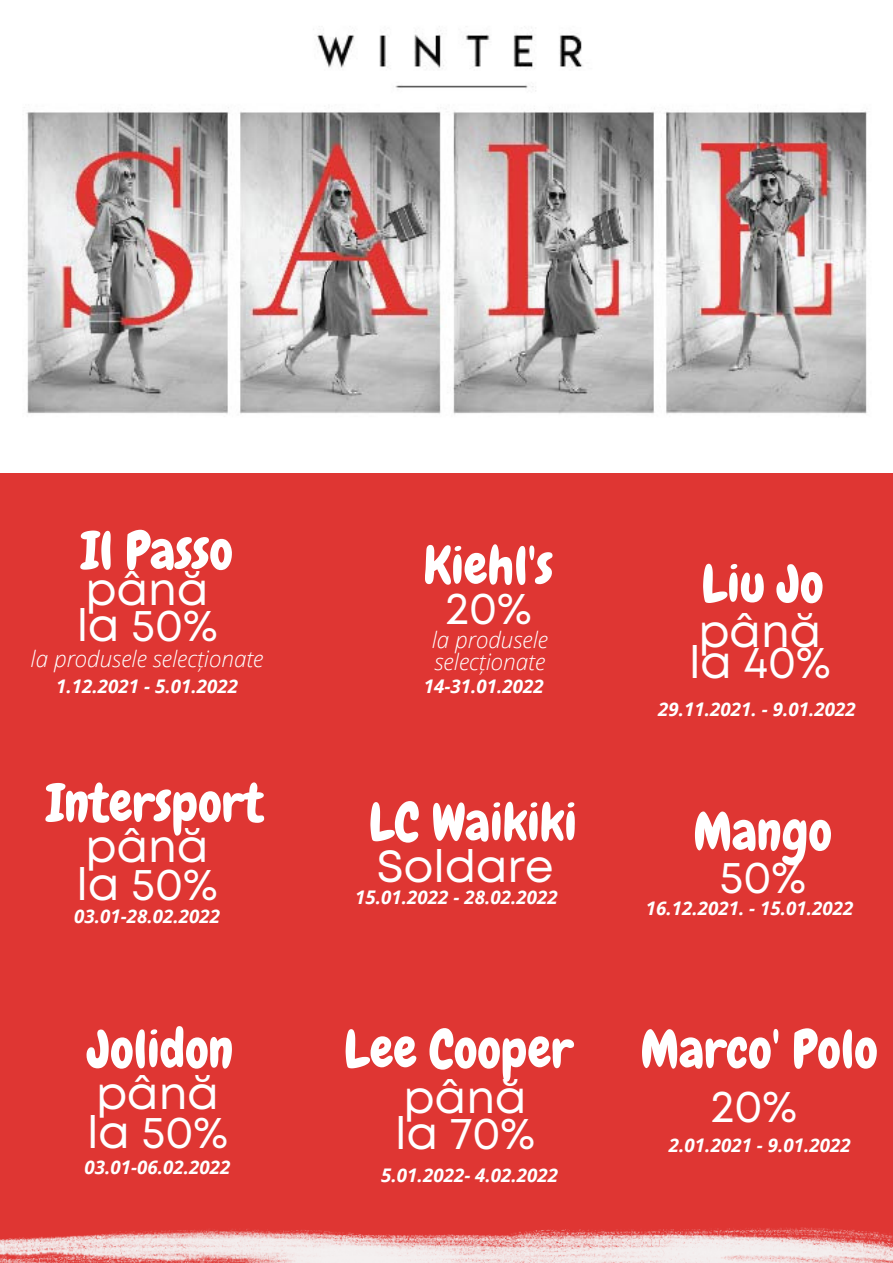
<style>
.page{position:relative;width:893px;height:1263px;background:#df3633}
.page>*{position:absolute;margin:0;border:0;box-sizing:border-box;transform-origin:0 0}
.t1{font:52.5px "Chewy";color:#fff}
.t2{font:45px/36px "Mont";color:#fff}
.t3{font:italic 300 22.5px/22px "Open Sans";color:#fff}
.t4{font:italic 700 18.75px "Open Sans";color:#fff}
</style>
<div class="page">
<img style="left:0;top:0;width:893px;height:473px">
<img style="left:0;top:1227px;width:893px;height:36px">
<p class="t1" style="left:81px;top:517px;width:153px">Il Passo</p>
<p class="t2" style="left:77px;top:575px;width:142px">până la 50%</p>
<p class="t3" style="left:31px;top:647px;width:234px">la produsele selecționate</p>
<p class="t4" style="left:56px;top:673px;width:183px">1.12.2021 - 5.01.2022</p>
<p class="t1" style="left:46px;top:769px;width:219px">Intersport</p>
<p class="t2" style="left:77px;top:830px;width:142px;line-height:38.2px">până la 50%</p>
<p class="t4" style="left:74px;top:903px;width:148px">03.01-28.02.2022</p>
<p class="t1" style="left:88px;top:1016px;width:147px">Jolidon</p>
<p class="t2" style="left:87px;top:1078px;width:142px;line-height:38.2px">până la 50%</p>
<p class="t4" style="left:84px;top:1154px;width:148px">03.01-06.02.2022</p>
<p class="t1" style="left:424px;top:532px;width:131px">Kiehl's</p>
<p class="t2" style="left:445px;top:593px;width:88px">20%</p>
<p class="t3" style="left:432px;top:629px;width:118px">la produsele selecționate</p>
<p class="t4" style="left:424px;top:673px;width:122px">14-31.01.2022</p>
<p class="t1" style="left:369px;top:789px;width:209px">LC Waikiki</p>
<p class="t2" style="left:377px;top:851px;width:178px">Soldare</p>
<p class="t4" style="left:355px;top:884px;width:204px">15.01.2022 - 28.02.2022</p>
<p class="t1" style="left:344px;top:1016px;width:231px">Lee Cooper</p>
<p class="t2" style="left:395px;top:1082px;width:141px">până la 70%</p>
<p class="t4" style="left:381px;top:1161px;width:178px">5.01.2022- 4.02.2022</p>
<p class="t1" style="left:701px;top:550px;width:124px">Liu Jo</p>
<p class="t2" style="left:698px;top:617px;width:125px">până</p>
<p class="t2" style="left:689px;top:648px;width:143px">la 40%</p>
<p class="t4" style="left:658px;top:695px;width:199px">29.11.2021. - 9.01.2022</p>
<p class="t1" style="left:693px;top:798px;width:140px">Mango</p>
<p class="t2" style="left:720px;top:862px;width:88px">50%</p>
<p class="t4" style="left:645px;top:895px;width:209px">16.12.2021. - 15.01.2022</p>
<p class="t1" style="left:640px;top:1016px;width:239px">Marco' Polo</p>
<p class="t2" style="left:711px;top:1091px;width:88px">20%</p>
<p class="t4" style="left:669px;top:1131px;width:183px">2.01.2021 - 9.01.2022</p>
</div>
